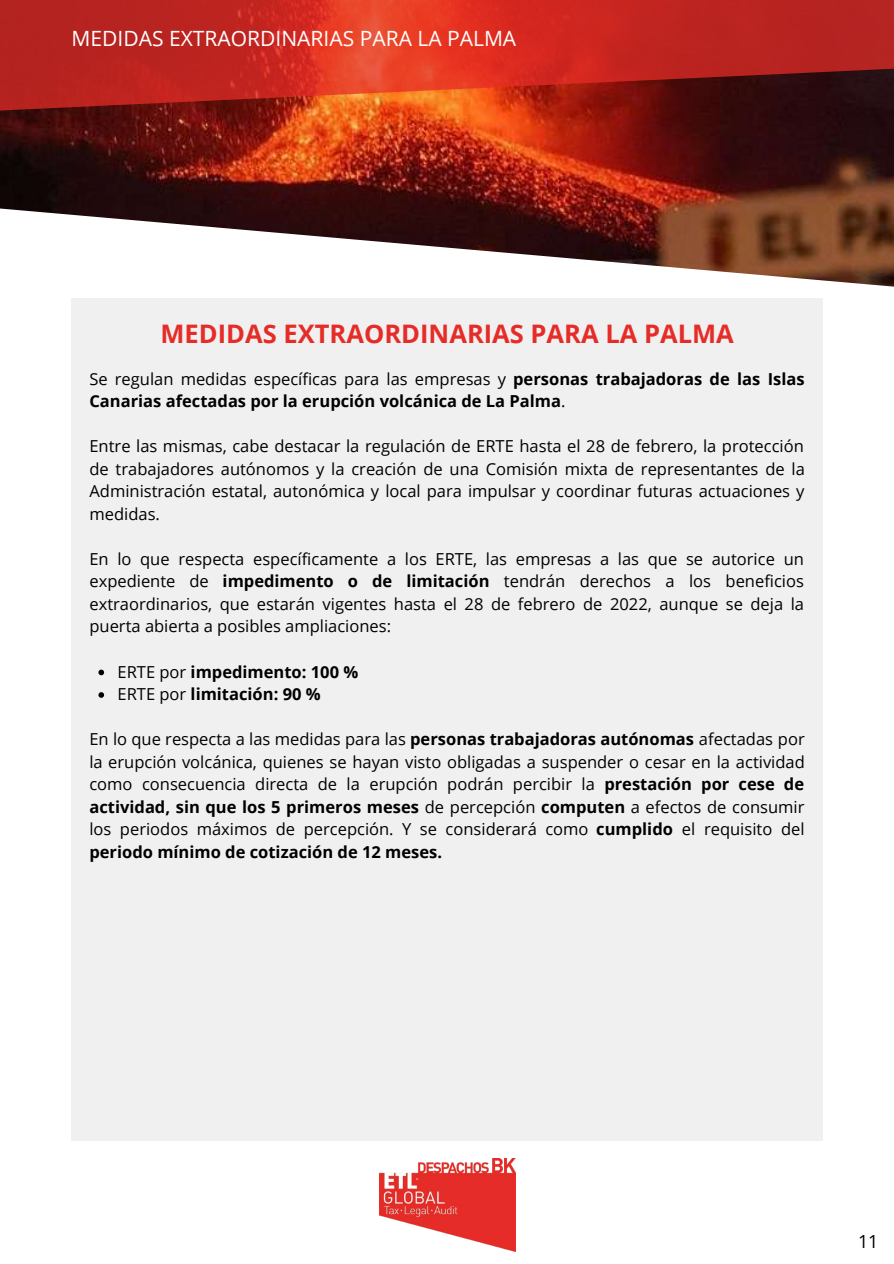
<style>
.page{position:relative;width:894px;height:1264px;background:#fff}
.page>*{position:absolute;margin:0;border:0;box-sizing:border-box;transform-origin:0 0}
.t1{font:700 25.5px "Open Sans";color:#e62c27}
.t2{font:21px "Open Sans";color:#fffffe}
.t3{font:18px "Open Sans";color:#000}
.t4{font:16.5px/22.5px "Open Sans";color:#000;text-align:justify}
.t5{font:700 16.5px/22.5px "Open Sans";color:#000}
.s1{font-weight:400}
.s2{font-weight:700}
</style>
<div class="page">
<img style="left:380px;top:1158px;width:135px;height:93px">
<img style="left:0;top:111px;width:893px;height:176px">
<div style="left:72px;top:298px;width:751px;height:842px;background:#f0f0f0"></div>
<svg style="left:0;top:0;width:893px;height:111px;background:#b8281e"></svg>
<svg style="left:98px;top:669px;width:6px;height:6px"></svg>
<svg style="left:98px;top:692px;width:6px;height:5px"></svg>
<p class="t2" style="left:72px;top:23px;width:446px">MEDIDAS EXTRAORDINARIAS PARA LA PALMA</p>
<h1 class="t1" style="left:160px;top:316px;width:574px">MEDIDAS EXTRAORDINARIAS PARA LA PALMA</h1>
<p class="t5" style="left:89px;top:367px;width:716px"><span class="s1">Se regulan medidas específicas para las empresas y</span> personas trabajadoras de las Islas<br>Canarias afectadas por la erupción volcánica de La Palma<span class="s1">.</span></p>
<p class="t4" style="left:89px;top:434px;width:716px">Entre las mismas, cabe destacar la regulación de ERTE hasta el 28 de febrero, la protección de trabajadores autónomos y la creación de una Comisión mixta de representantes de la Administración estatal, autonómica y local para impulsar y coordinar futuras actuaciones y medidas.</p>
<p class="t4" style="left:89px;top:547px;width:716px">En lo que respecta específicamente a los ERTE, las empresas a las que se autorice un expediente de <span class="s2">impedimento o de limitación</span> tendrán derechos a los beneficios extraordinarios, que estarán vigentes hasta el 28 de febrero de 2022, aunque se deja la puerta abierta a posibles ampliaciones:</p>
<p class="t5" style="left:117px;top:660px;width:242px"><span class="s1">ERTE por</span> impedimento: 100 %<br><span class="s1">ERTE por</span> limitación: 90 %</p>
<p class="t4" style="left:89px;top:727px;width:716px">En lo que respecta a las medidas para las <span class="s2">personas trabajadoras autónomas</span> afectadas por la erupción volcánica, quienes se hayan visto obligadas a suspender o cesar en la actividad como consecuencia directa de la erupción podrán percibir la <span class="s2">prestación por cese de actividad, sin que los 5 primeros meses</span> de percepción <span class="s2">computen</span> a efectos de consumir los periodos máximos de percepción. Y se considerará como <span class="s2">cumplido</span> el requisito del <span class="s2">periodo mínimo de cotización de 12 meses.</span></p>
<p class="t3" style="left:857px;top:1228px;width:22px">11</p>
</div>
